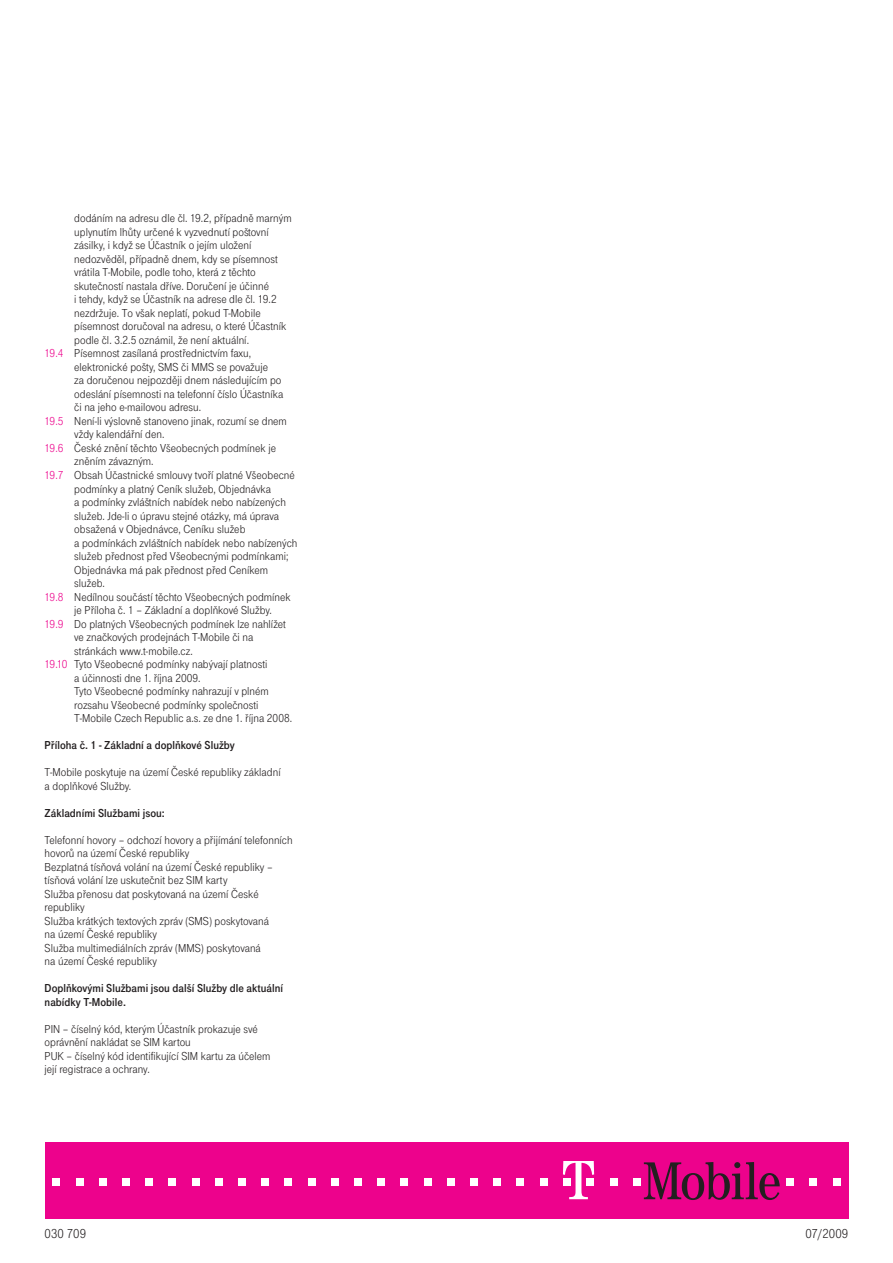
<style>
.page{position:relative;width:893px;height:1263px;background:#fff}
.page>*{position:absolute;margin:0;border:0;box-sizing:border-box;transform-origin:0 0}
.t1{font:13.5px "Tele Grotesk EE Norm";letter-spacing:.005em;color:#231f20}
.t2{font:12px/13.5px "Tele Grotesk EE Norm";letter-spacing:.005em;color:#231f20}
.t3{font:12px/13.5px "Tele Grotesk EE Fett";letter-spacing:.005em;color:#231f20}
.s1{color:#ed028c}
</style>
<div class="page">
<div style="left:45px;top:1142px;width:803px;height:76px;background:#ed028c"></div>
<svg style="left:644px;top:1162px;width:136px;height:38px"></svg>
<div style="left:52px;top:1178px;width:8px;height:8px;background:#fff"></div>
<div style="left:76px;top:1178px;width:7px;height:8px;background:#fff"></div>
<div style="left:99px;top:1178px;width:8px;height:8px;background:#fff"></div>
<div style="left:122px;top:1178px;width:8px;height:8px;background:#fff"></div>
<div style="left:145px;top:1178px;width:8px;height:8px;background:#fff"></div>
<div style="left:168px;top:1178px;width:8px;height:8px;background:#fff"></div>
<div style="left:192px;top:1178px;width:7px;height:8px;background:#fff"></div>
<div style="left:215px;top:1178px;width:8px;height:8px;background:#fff"></div>
<div style="left:238px;top:1178px;width:8px;height:8px;background:#fff"></div>
<div style="left:261px;top:1178px;width:8px;height:8px;background:#fff"></div>
<div style="left:284px;top:1178px;width:8px;height:8px;background:#fff"></div>
<div style="left:308px;top:1178px;width:7px;height:8px;background:#fff"></div>
<div style="left:331px;top:1178px;width:8px;height:8px;background:#fff"></div>
<div style="left:354px;top:1178px;width:8px;height:8px;background:#fff"></div>
<div style="left:377px;top:1178px;width:8px;height:8px;background:#fff"></div>
<div style="left:400px;top:1178px;width:8px;height:8px;background:#fff"></div>
<div style="left:424px;top:1178px;width:7px;height:8px;background:#fff"></div>
<div style="left:447px;top:1178px;width:8px;height:8px;background:#fff"></div>
<div style="left:470px;top:1178px;width:8px;height:8px;background:#fff"></div>
<div style="left:493px;top:1178px;width:8px;height:8px;background:#fff"></div>
<div style="left:517px;top:1178px;width:7px;height:8px;background:#fff"></div>
<div style="left:540px;top:1178px;width:7px;height:8px;background:#fff"></div>
<svg style="left:563px;top:1161px;width:31px;height:38px"></svg>
<div style="left:586px;top:1178px;width:8px;height:8px;background:#fff"></div>
<div style="left:610px;top:1178px;width:7px;height:8px;background:#fff"></div>
<div style="left:633px;top:1178px;width:8px;height:8px;background:#fff"></div>
<div style="left:786px;top:1178px;width:8px;height:8px;background:#fff"></div>
<div style="left:810px;top:1178px;width:7px;height:8px;background:#fff"></div>
<div style="left:833px;top:1178px;width:8px;height:8px;background:#fff"></div>
<p class="t2" style="left:74px;top:213px;width:219px">dodáním na adresu dle čl. 19.2, případně marným</p>
<p class="t2" style="left:74px;top:226px;width:196px">uplynutím lhůty určené k vyzvednutí poštovní</p>
<p class="t2" style="left:74px;top:240px;width:179px">zásilky, i když se Účastník o jejím uložení</p>
<p class="t2" style="left:74px;top:253px;width:205px">nedozvěděl, případně dnem, kdy se písemnost</p>
<p class="t2" style="left:74px;top:267px;width:183px">vrátila T-Mobile, podle toho, která z těchto</p>
<p class="t2" style="left:74px;top:280px;width:196px">skutečností nastala dříve. Doručení je účinné</p>
<p class="t2" style="left:74px;top:294px;width:204px">i tehdy, když se Účastník na adrese dle čl. 19.2</p>
<p class="t2" style="left:74px;top:307px;width:188px">nezdržuje. To však neplatí, pokud T-Mobile</p>
<p class="t2" style="left:74px;top:321px;width:214px">písemnost doručoval na adresu, o které Účastník</p>
<p class="t2" style="left:74px;top:334px;width:176px">podle čl. 3.2.5 oznámil, že není aktuální.</p>
<p class="t2" style="left:45px;top:348px;width:208px"><span class="s1">19.4</span> Písemnost zasílaná prostřednictvím faxu,</p>
<p class="t2" style="left:74px;top:361px;width:195px">elektronické pošty, SMS či MMS se považuje</p>
<p class="t2" style="left:74px;top:375px;width:209px">za doručenou nejpozději dnem následujícím po</p>
<p class="t2" style="left:74px;top:388px;width:210px">odeslání písemnosti na telefonní číslo Účastníka</p>
<p class="t2" style="left:74px;top:402px;width:128px">či na jeho e-mailovou adresu.</p>
<p class="t2" style="left:45px;top:415px;width:244px"><span class="s1">19.5</span> Není-li výslovně stanoveno jinak, rozumí se dnem</p>
<p class="t2" style="left:74px;top:429px;width:92px">vždy kalendářní den.</p>
<p class="t2" style="left:45px;top:442px;width:233px"><span class="s1">19.6</span> České znění těchto Všeobecných podmínek je</p>
<p class="t2" style="left:74px;top:456px;width:81px">zněním závazným.</p>
<p class="t2" style="left:45px;top:469px;width:252px"><span class="s1">19.7</span> Obsah Účastnické smlouvy tvoří platné Všeobecné</p>
<p class="t2" style="left:74px;top:483px;width:198px">podmínky a platný Ceník služeb, Objednávka</p>
<p class="t2" style="left:74px;top:496px;width:213px">a podmínky zvláštních nabídek nebo nabízených</p>
<p class="t2" style="left:74px;top:510px;width:206px">služeb. Jde-li o úpravu stejné otázky, má úprava</p>
<p class="t2" style="left:74px;top:523px;width:173px">obsažená v Objednávce, Ceníku služeb</p>
<p class="t2" style="left:74px;top:537px;width:225px">a podmínkách zvláštních nabídek nebo nabízených</p>
<p class="t2" style="left:74px;top:550px;width:216px">služeb přednost před Všeobecnými podmínkami;</p>
<p class="t2" style="left:74px;top:564px;width:195px">Objednávka má pak přednost před Ceníkem</p>
<p class="t2" style="left:74px;top:577px;width:32px">služeb.</p>
<p class="t2" style="left:45px;top:591px;width:248px"><span class="s1">19.8</span> Nedílnou součástí těchto Všeobecných podmínek</p>
<p class="t2" style="left:74px;top:604px;width:199px">je Příloha č. 1 – Základní a doplňkové Služby.</p>
<p class="t2" style="left:45px;top:618px;width:243px"><span class="s1">19.9</span> Do platných Všeobecných podmínek lze nahlížet</p>
<p class="t2" style="left:74px;top:631px;width:181px">ve značkových prodejnách T-Mobile či na</p>
<p class="t2" style="left:74px;top:645px;width:120px">stránkách www.t-mobile.cz.</p>
<p class="t2" style="left:45px;top:658px;width:224px"><span class="s1">19.10</span> Tyto Všeobecné podmínky nabývají platnosti</p>
<p class="t2" style="left:74px;top:672px;width:128px">a účinnosti dne 1. října 2009.</p>
<p class="t2" style="left:74px;top:685px;width:196px">Tyto Všeobecné podmínky nahrazují v plném</p>
<p class="t2" style="left:74px;top:699px;width:186px">rozsahu Všeobecné podmínky společnosti</p>
<p class="t2" style="left:74px;top:712px;width:219px">T-Mobile Czech Republic a.s. ze dne 1. října 2008.</p>
<p class="t3" style="left:45px;top:739px;width:192px">Příloha č. 1 - Základní a doplňkové Služby</p>
<p class="t2" style="left:45px;top:766px;width:238px">T-Mobile poskytuje na území České republiky základní a doplňkové Služby.</p>
<p class="t3" style="left:45px;top:807px;width:122px">Základními Službami jsou:</p>
<p class="t2" style="left:45px;top:834px;width:250px">Telefonní hovory – odchozí hovory a přijímání telefonních hovorů na území České republiky<br>Bezplatná tísňová volání na území České republiky – tísňová volání lze uskutečnit bez SIM karty<br>Služba přenosu dat poskytovaná na území České republiky<br>Služba krátkých textových zpráv (SMS) poskytovaná<br>na území České republiky<br>Služba multimediálních zpráv (MMS) poskytovaná<br>na území České republiky</p>
<p class="t3" style="left:45px;top:982px;width:240px">Doplňkovými Službami jsou další Služby dle aktuální nabídky T-Mobile.</p>
<p class="t2" style="left:45px;top:1023px;width:227px">PIN – číselný kód, kterým Účastník prokazuje své oprávnění nakládat se SIM kartou<br>PUK – číselný kód identifikující SIM kartu za účelem její registrace a ochrany.</p>
<p class="t1" style="left:45px;top:1229px;width:43px">030 709</p>
<p class="t1" style="left:806px;top:1229px;width:44px">07/2009</p>
</div>
